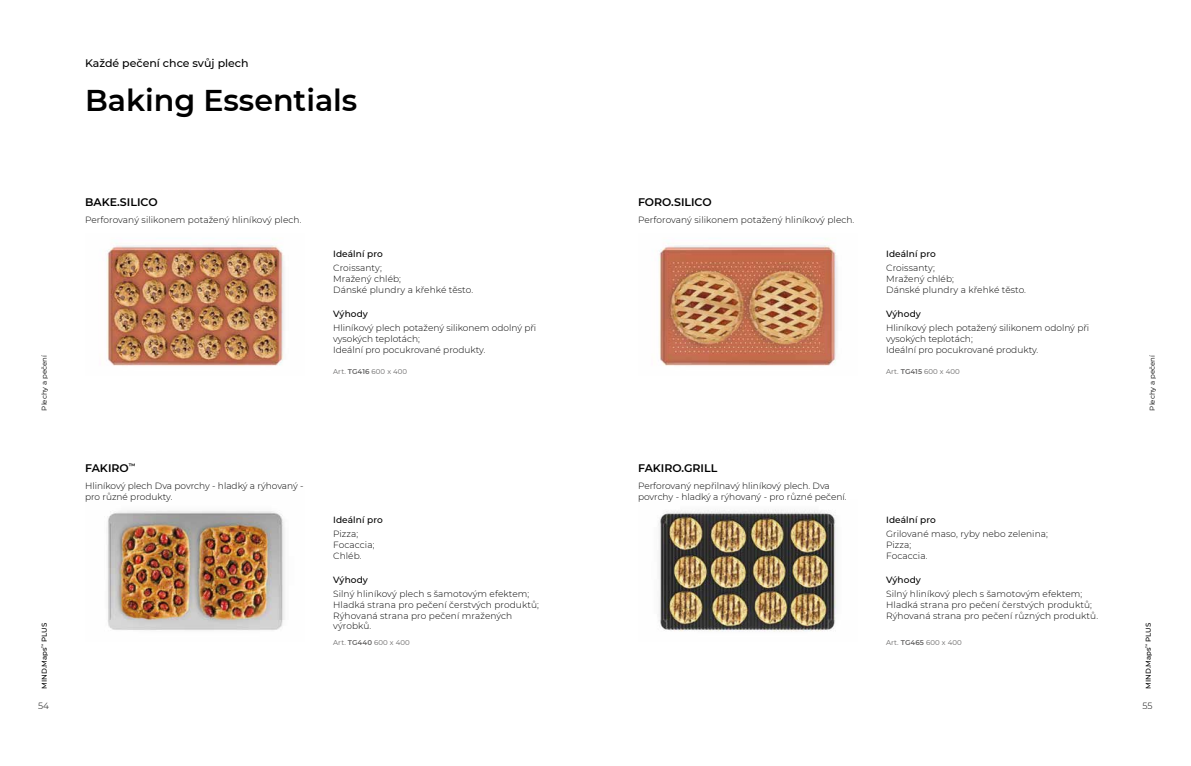
<style>
.page{position:relative;width:1191px;height:766px;background:#fff}
.page>*{position:absolute;margin:0;border:0;box-sizing:border-box;transform-origin:0 0}
.t1{font:600 30px "Montserrat";color:#000}
.t2{font:600 11px "Montserrat";color:#000}
.t3{font:500 11px "Montserrat";color:#000}
.t4{font:300 9px/10.8px "Montserrat";color:#000}
.t5{font:500 9px "Montserrat";letter-spacing:.01em;color:#000}
.t6{font:7px "Montserrat";letter-spacing:.015em;color:#646363}
.t7{font:500 7px "Montserrat";color:#000}
.t8{font:7px "Montserrat";color:#000}
.s1{font-weight:600}
</style>
<div class="page">
<img style="left:107px;top:511px;width:178px;height:119px">
<img style="left:658px;top:509px;width:179px;height:123px">
<img style="left:658px;top:245px;width:179px;height:121px">
<img style="left:106px;top:245px;width:178px;height:121px">
<p class="t3" style="left:85px;top:56px;width:165px">Každé pečení chce svůj plech</p>
<h1 class="t1" style="left:85px;top:79px;width:274px">Baking Essentials</h1>
<p class="t2" style="left:85px;top:194px;width:74px">BAKE.SILICO</p>
<p class="t4" style="left:85px;top:214px;width:218px">Perforovaný silikonem potažený hliníkový plech.</p>
<p class="t2" style="left:638px;top:194px;width:75px">FORO.SILICO</p>
<p class="t4" style="left:638px;top:214px;width:218px">Perforovaný silikonem potažený hliníkový plech.</p>
<p class="t5" style="left:333px;top:247px;width:51px">Ideální pro</p>
<p class="t4" style="left:333px;top:262px;width:141px">Croissanty;<br>Mražený chléb;<br>Dánské plundry a křehké těsto.</p>
<p class="t4" style="left:333px;top:322px;width:205px">Hliníkový plech potažený silikonem odolný při vysokých teplotách;<br>Ideální pro pocukrované produkty.</p>
<p class="t5" style="left:886px;top:247px;width:51px">Ideální pro</p>
<p class="t4" style="left:886px;top:262px;width:141px">Croissanty;<br>Mražený chléb;<br>Dánské plundry a křehké těsto.</p>
<p class="t4" style="left:886px;top:322px;width:205px">Hliníkový plech potažený silikonem odolný při vysokých teplotách;<br>Ideální pro pocukrované produkty.</p>
<p class="t5" style="left:333px;top:307px;width:36px">Výhody</p>
<p class="t5" style="left:886px;top:307px;width:36px">Výhody</p>
<p class="t8" style="left:40px;top:410px;width:57px;rotate:-90deg">Plechy a pečení</p>
<p class="t8" style="left:1147px;top:410px;width:57px;rotate:-90deg">Plechy a pečení</p>
<p class="t6" style="left:333px;top:366px;width:76px">Art. <span class="s1">TG416</span> 600 x 400</p>
<p class="t6" style="left:886px;top:366px;width:75px">Art. <span class="s1">TG415</span> 600 x 400</p>
<p class="t2" style="left:85px;top:460px;width:52px">FAKIRO<sup>™</sup></p>
<p class="t4" style="left:85px;top:480px;width:220px">Hliníkový plech Dva povrchy - hladký a rýhovaný - pro různé produkty.</p>
<p class="t2" style="left:638px;top:460px;width:81px">FAKIRO.GRILL</p>
<p class="t4" style="left:638px;top:480px;width:210px">Perforovaný nepřilnavý hliníkový plech. Dva povrchy - hladký a rýhovaný - pro různé pečení.</p>
<p class="t5" style="left:333px;top:513px;width:51px">Ideální pro</p>
<p class="t4" style="left:333px;top:528px;width:43px">Pizza;<br>Focaccia;<br>Chléb.</p>
<p class="t4" style="left:333px;top:588px;width:207px">Silný hliníkový plech s šamotovým efektem; Hladká strana pro pečení čerstvých produktů; Rýhovaná strana pro pečení mražených výrobků.</p>
<p class="t5" style="left:886px;top:513px;width:51px">Ideální pro</p>
<p class="t4" style="left:886px;top:528px;width:163px">Grilované maso, ryby nebo zelenina;<br>Pizza;<br>Focaccia.</p>
<p class="t4" style="left:886px;top:588px;width:213px">Silný hliníkový plech s šamotovým efektem;<br>Hladká strana pro pečení čerstvých produktů;<br>Rýhovaná strana pro pečení různých produktů.</p>
<p class="t5" style="left:333px;top:573px;width:36px">Výhody</p>
<p class="t5" style="left:886px;top:573px;width:36px">Výhody</p>
<p class="t7" style="left:40px;top:688px;width:67px;rotate:-90deg">MIND.Maps<sup>™</sup> PLUS</p>
<p class="t7" style="left:1143px;top:688px;width:67px;rotate:-90deg">MIND.Maps<sup>™</sup> PLUS</p>
<p class="t4" style="left:1142px;top:700px;width:12px">55</p>
<p class="t6" style="left:333px;top:638px;width:78px">Art. <span class="s1">TG440</span> 600 x 400</p>
<p class="t6" style="left:886px;top:638px;width:77px">Art. <span class="s1">TG465</span> 600 x 400</p>
<p class="t4" style="left:38px;top:700px;width:12px">54</p>
</div>
